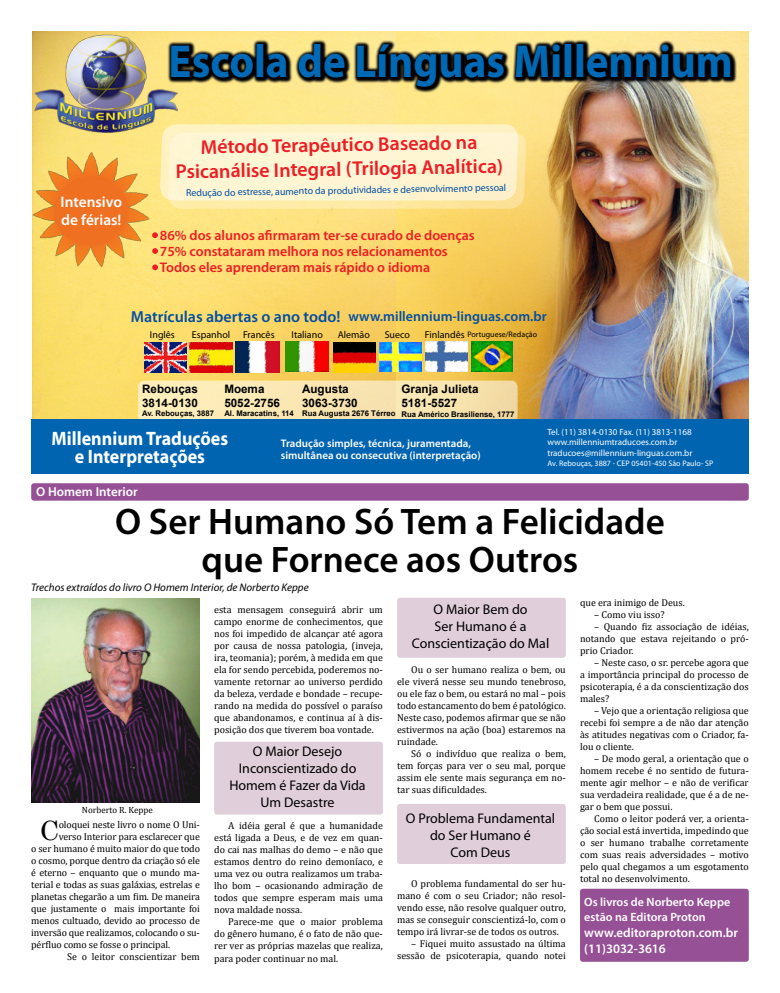
<style>
.page{position:relative;width:780px;height:993px;background:#fff}
.page>*{position:absolute;margin:0;border:0;box-sizing:border-box;transform-origin:0 0}
.t1{font:700 46.4px "Myriad Pro";color:#0069b5;scale:.93 1}
.t2{font:600 37px/38px "Myriad Pro";color:#000;text-align:center}
.t3{font:26.6px "Century";color:#000}
.t4{font:600 20px/24.1px "Myriad Pro";color:#ed1d24;text-align:center}
.t5{font:700 19.4px/18px "Myriad Pro";color:#fff;text-align:center;scale:.93 1}
.t6{font:600 16px "Myriad Pro";color:#034ea2}
.t7{font:600 15.3px/17.5px "Myriad Pro";color:#fff}
.t8{font:14px/17px "Myriad Pro";color:#000;text-align:center}
.t9{font:600 14px/16px "Myriad Pro";color:#ed1d24}
.t10{font:600 14px "Myriad Pro";color:#034ea2}
.t11{font:600 13px/15.6px "Myriad Pro";color:#fff}
.t12{font:600 12px/15.6px "Myriad Pro";color:#fff}
.t13{font:700 11.7px/14px "Arial";color:#000}
.t14{font:600 11px/12px "Myriad Pro";color:#fff}
.t15{font:italic 11px "Myriad Pro";color:#000}
.t16{font:10px/12px "Cambria";color:#000;text-align:justify}
.t17{font:10px "Myriad Pro";color:#034ea2}
.t18{font:10px "Myriad Pro";color:#000}
.t19{font:9px/10.8px "Myriad Pro";color:#fff}
.t20{font:9px "Cambria";color:#000}
.t21{font:8px "Myriad Pro";color:#fff}
.t22{font:8px "Myriad Pro";color:#000}
.t23{font:700 7.8px "Arial";color:#000}
.s1{font-size:10px}
</style>
<div class="page">
<img style="left:32px;top:32px;width:365px;height:386px">
<img style="left:397px;top:31px;width:351px;height:387px">
<img style="left:34px;top:34px;width:143px;height:100px">
<svg style="left:167px;top:39px;width:570px;height:54px;background:#6f6540"></svg>
<img style="left:144px;top:342px;width:43px;height:30px">
<img style="left:189px;top:342px;width:43px;height:30px">
<img style="left:236px;top:341px;width:43px;height:31px">
<img style="left:285px;top:341px;width:43px;height:30px">
<img style="left:333px;top:342px;width:43px;height:30px">
<img style="left:380px;top:342px;width:41px;height:29px">
<img style="left:426px;top:342px;width:42px;height:29px">
<img style="left:471px;top:342px;width:41px;height:29px">
<div style="left:138px;top:380px;width:379px;height:42px;background:linear-gradient(to right,#feefbc,#f4dea9);border-radius:6px"></div>
<svg style="left:152px;top:232px;width:6px;height:6px"></svg>
<svg style="left:152px;top:248px;width:6px;height:6px"></svg>
<svg style="left:152px;top:264px;width:6px;height:6px"></svg>
<svg style="left:160px;top:124px;width:366px;height:85px;background:#fdf2c9"></svg>
<div style="left:31px;top:483px;width:717px;height:17px;background:#965196;border-radius:3px"></div>
<div style="left:31px;top:418px;width:717px;height:55px;background:#0064b1"></div>
<div style="left:214px;top:741px;width:169px;height:73px;background:#e0cfdb;border-radius:3px"></div>
<img style="left:31px;top:598px;width:169px;height:204px">
<div style="left:397px;top:597px;width:169px;height:60px;background:#e0cfdb;border-radius:3px"></div>
<div style="left:397px;top:803px;width:169px;height:60px;background:#e0cfdb;border-radius:3px"></div>
<div style="left:580px;top:888px;width:168px;height:73px;background:#965196;border-radius:3px"></div>
<img style="left:32px;top:150px;width:118px;height:118px">
<div style="left:54px;top:176px;width:74px;height:69px;background:#f07022;border-radius:50%"></div>
<h1 class="t1" style="left:168px;top:31px;width:608px">Escola de Línguas Millennium</h1>
<h3 class="t7" style="left:61px;top:193px;width:63px">Intensivo de férias!</h3>
<h3 class="t4" style="left:175px;top:135px;width:329px;rotate:-1deg">Método Terapêutico Baseado na<br>Psicanálise Integral (Trilogia Analítica)</h3>
<p class="t17" style="left:186px;top:187px;width:322px;rotate:-1deg">Redução do estresse, aumento da produtividades e desenvolvimento pessoal</p>
<h3 class="t9" style="left:160px;top:227px;width:316px">86% dos alunos afirmaram ter-se curado de doenças<br>75% constataram melhora nos relacionamentos<br>Todos eles aprenderam mais rápido o idioma</h3>
<h3 class="t10" style="left:348px;top:308px;width:200px">www.millennium-linguas.com.br</h3>
<h3 class="t6" style="left:131px;top:306px;width:211px">Matrículas abertas o ano todo!</h3>
<p class="t18" style="left:150px;top:328px;width:26px">Inglês</p>
<p class="t18" style="left:192px;top:328px;width:40px">Espanhol</p>
<p class="t18" style="left:243px;top:328px;width:33px">Francês</p>
<p class="t18" style="left:291px;top:328px;width:33px">Italiano</p>
<p class="t18" style="left:338px;top:328px;width:34px">Alemão</p>
<p class="t18" style="left:384px;top:328px;width:27px">Sueco</p>
<p class="t22" style="left:425px;top:329px;width:114px"><span class="s1">Finlandês</span> Portuguese/Redação</p>
<p class="t13" style="left:142px;top:382px;width:57px">Rebouças<br>3814-0130</p>
<p class="t23" style="left:142px;top:408px;width:74px">Av. Rebouças, 3887</p>
<p class="t13" style="left:224px;top:382px;width:57px">Moema<br>5052-2756</p>
<p class="t23" style="left:224px;top:408px;width:71px">Al. Maracatins, 114</p>
<p class="t13" style="left:302px;top:382px;width:57px">Augusta<br>3063-3730</p>
<p class="t23" style="left:302px;top:408px;width:95px">Rua Augusta 2676 Térreo</p>
<p class="t13" style="left:401px;top:382px;width:79px">Granja Julieta<br>5181-5527</p>
<p class="t23" style="left:401px;top:408px;width:114px">Rua Américo Brasiliense, 1777</p>
<h3 class="t5" style="left:52px;top:428px;width:191px">Millennium Traduções e Interpretações</h3>
<h3 class="t11" style="left:36px;top:483px;width:103px">O Homem Interior</h3>
<p class="t14" style="left:281px;top:437px;width:201px">Tradução simples, técnica, juramentada, simultânea ou consecutiva (interpretação)</p>
<p class="t19" style="left:547px;top:426px;width:146px">Tel. (11) 3814-0130 Fax. (11) 3813-1168 www.millenniumtraducoes.com.br traducoes@millennium-linguas.com.br</p>
<p class="t21" style="left:547px;top:458px;width:167px">Av. Rebouças, 3887 - CEP 05401-450 São Paulo- SP</p>
<h2 class="t2" style="left:115px;top:501px;width:551px">O Ser Humano Só Tem a Felicidade que Fornece aos Outros</h2>
<p class="t15" style="left:31px;top:580px;width:279px">Trechos extraídos do livro O Homem Interior, de Norberto Keppe</p>
<p class="t20" style="left:82px;top:804px;width:73px">Norberto R. Keppe</p>
<h3 class="t3" style="left:40px;top:807px;width:21px">C</h3>
<p class="t16" style="left:59px;top:818px;width:143px">oloquei neste livro o nome O Uni-</p>
<p class="t16" style="left:59px;top:830px;width:143px">verso Interior para esclarecer que</p>
<p class="t16" style="left:31px;top:842px;width:170px">o ser humano é muito maior do que todo</p>
<p class="t16" style="left:31px;top:854px;width:170px">o cosmo, porque dentro da criação só ele</p>
<p class="t16" style="left:31px;top:866px;width:170px">é eterno – enquanto que o mundo ma-</p>
<p class="t16" style="left:31px;top:878px;width:170px">terial e todas as suas galáxias, estrelas e</p>
<p class="t16" style="left:31px;top:890px;width:170px">planetas chegarão a um fim. De maneira</p>
<p class="t16" style="left:31px;top:902px;width:170px">que justamente o mais importante foi</p>
<p class="t16" style="left:31px;top:914px;width:170px">menos cultuado, devido ao processo de</p>
<p class="t16" style="left:31px;top:926px;width:170px">inversão que realizamos, colocando o su-</p>
<p class="t16" style="left:31px;top:938px;width:140px">pérfluo como se fosse o principal.</p>
<p class="t16" style="left:67px;top:950px;width:134px">Se o leitor conscientizar bem</p>
<p class="t16" style="left:214px;top:603px;width:170px">esta mensagem conseguirá abrir um campo enorme de conhecimentos, que nos foi impedido de alcançar até agora por causa de nossa patologia, (inveja, ira, teomania); porém, à medida em que ela for sendo percebida, poderemos no&shy;vamente retornar ao universo perdido da beleza, verdade e bondade – recupe&shy;rando na medida do possível o paraíso que abandonamos, e continua aí à dis&shy;posição dos que tiverem boa vontade.</p>
<h3 class="t8" style="left:229px;top:742px;width:138px">O Maior Desejo<br>Inconscientizado do<br>Homem é Fazer da Vida<br>Um Desastre</h3>
<p class="t16" style="left:214px;top:819px;width:170px;text-indent:14px">A idéia geral é que a humanidade está ligada a Deus, e de vez em quan&shy;do cai nas malhas do demo – e não que estamos dentro do reino demoníaco, e uma vez ou outra realizamos um traba&shy;lho bom – ocasionando admiração de todos que sempre esperam mais uma nova maldade nossa.</p>
<p class="t16" style="left:214px;top:915px;width:170px;text-indent:14px">Parece-me que o maior problema do gênero humano, é o fato de não que&shy;rer ver as próprias mazelas que realiza, para poder continuar no mal.</p>
<h3 class="t8" style="left:411px;top:600px;width:139px">O Maior Bem do<br>Ser Humano é a<br>Conscientização do Mal</h3>
<p class="t16" style="left:397px;top:663px;width:170px;text-indent:14px">Ou o ser humano realiza o bem, ou ele viverá nesse seu mundo tenebroso, ou ele faz o bem, ou estará no mal – pois todo estancamento do bem é patológico.<br>Neste caso, podemos afirmar que se não estivermos na ação (boa) estaremos na ruindade.</p>
<p class="t16" style="left:397px;top:747px;width:170px;text-indent:14px">Só o indivíduo que realiza o bem, tem forças para ver o seu mal, porque assim ele sente mais segurança em no&shy;tar suas dificuldades.</p>
<h3 class="t8" style="left:406px;top:808px;width:151px">O Problema Fundamental do Ser Humano é<br>Com Deus</h3>
<p class="t16" style="left:397px;top:877px;width:170px;text-indent:14px">O problema fundamental do ser hu&shy;mano é com o seu Criador; não resol&shy;vendo esse, não resolve qualquer outro, mas se conseguir conscientizá-lo, com o tempo irá livrar-se de todos os outros.</p>
<p class="t16" style="left:397px;top:937px;width:170px;text-align:right">– Fiquei muito assustado na última sessão de psicoterapia, quando notei</p>
<p class="t16" style="left:580px;top:596px;width:106px">que era inimigo de Deus.</p>
<p class="t16" style="left:594px;top:608px;width:72px">– Como viu isso?</p>
<p class="t16" style="left:580px;top:620px;width:170px;text-indent:14px">– Quando fiz associação de idéias, notando que estava rejeitando o pró&shy;prio Criador.</p>
<p class="t16" style="left:580px;top:656px;width:170px;text-indent:14px">– Neste caso, o sr. percebe agora que a importância principal do processo de psicoterapia, é a da conscientização dos males?</p>
<p class="t16" style="left:580px;top:704px;width:170px;text-indent:14px">– Vejo que a orientação religiosa que recebi foi sempre a de não dar atenção às atitudes negativas com o Criador, fa&shy;lou o cliente.</p>
<p class="t16" style="left:580px;top:752px;width:170px;text-indent:14px">– De modo geral, a orientação que o homem recebe é no sentido de futura&shy;mente agir melhor – e não de verificar sua verdadeira realidade, que é a de ne&shy;gar o bem que possui.</p>
<p class="t16" style="left:580px;top:812px;width:170px;text-indent:14px">Como o leitor poderá ver, a orienta&shy;ção social está invertida, impedindo que o ser humano trabalhe corretamente com suas reais adversidades – motivo pelo qual chegamos a um esgotamento total no desenvolvimento.</p>
<p class="t12" style="left:584px;top:893px;width:147px">Os livros de Norberto Keppe estão na Editora Proton</p>
<h3 class="t11" style="left:584px;top:924px;width:155px">www.editoraproton.com.br (11)3032-3616</h3>
</div>
